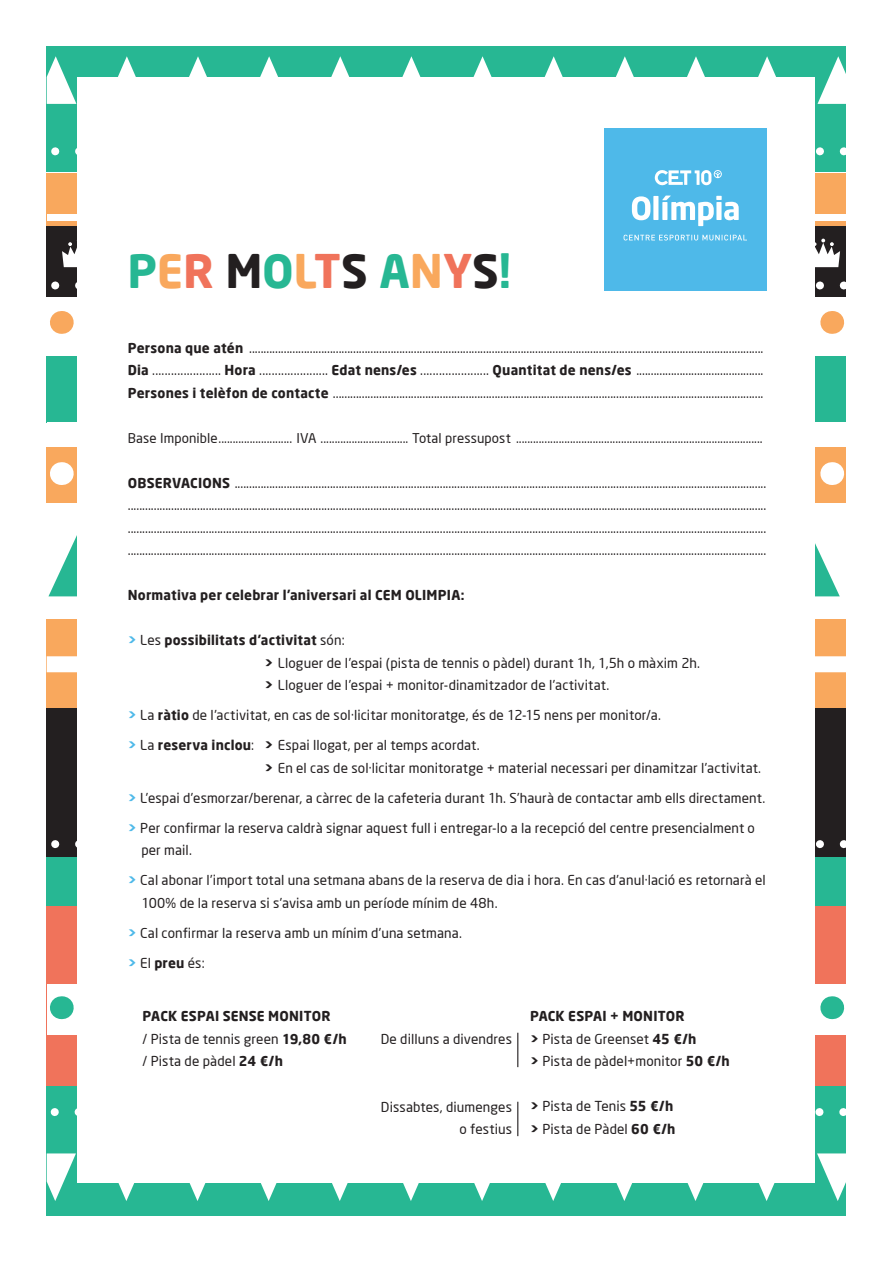
<style>
.page{position:relative;width:893px;height:1263px;background:#fff}
.page>*{position:absolute;margin:0;border:0;box-sizing:border-box;transform-origin:0 0}
.t1{font:700 45.45px "Neo Sans";letter-spacing:-.005em;color:#27b793}
.t2{font:13.5px/22.5px "Neo Sans";letter-spacing:.01em;color:#231f20}
.t3{font:700 13.5px "Neo Sans";letter-spacing:.015em;color:#231f20}
.t4{font:13.2px "Neo Sans";letter-spacing:.01em;color:#231f20}
.s1{color:#f9a85d}
.s2{color:#f0735b}
.s3{color:#231f20}
.s4{font-weight:700}
.s5{font-weight:900;color:#4eb9e9}
.s6{font-weight:400}
.s7{font-weight:900}
</style>
<div class="page">
<div style="left:47px;top:47px;width:799px;height:125px;background:#27b793"></div>
<svg style="left:55px;top:147px;width:791px;height:8px"></svg>
<svg style="left:47px;top:56px;width:29px;height:48px"></svg>
<svg style="left:118px;top:56px;width:18px;height:21px"></svg>
<svg style="left:189px;top:56px;width:18px;height:21px"></svg>
<svg style="left:260px;top:56px;width:18px;height:21px"></svg>
<svg style="left:331px;top:56px;width:19px;height:21px"></svg>
<svg style="left:402px;top:56px;width:19px;height:21px"></svg>
<svg style="left:473px;top:56px;width:19px;height:21px"></svg>
<svg style="left:544px;top:56px;width:19px;height:21px"></svg>
<svg style="left:616px;top:56px;width:18px;height:21px"></svg>
<svg style="left:687px;top:56px;width:18px;height:21px"></svg>
<svg style="left:758px;top:56px;width:18px;height:21px"></svg>
<svg style="left:817px;top:56px;width:29px;height:48px"></svg>
<div style="left:47px;top:173px;width:799px;height:56px;background:#f9a85d"></div>
<div style="left:47px;top:214px;width:799px;height:7px;background:#fff"></div>
<div style="left:47px;top:226px;width:799px;height:78px;background:#231f20"></div>
<svg style="left:55px;top:281px;width:791px;height:8px"></svg>
<svg style="left:62px;top:239px;width:16px;height:28px"></svg>
<svg style="left:815px;top:239px;width:25px;height:28px"></svg>
<svg style="left:47px;top:297px;width:799px;height:37px"></svg>
<svg style="left:61px;top:311px;width:1px;height:23px"></svg>
<svg style="left:832px;top:311px;width:1px;height:23px"></svg>
<div style="left:47px;top:356px;width:799px;height:67px;background:#27b793"></div>
<svg style="left:47px;top:447px;width:799px;height:56px;fill:#f9a85d"></svg>
<svg style="left:61px;top:462px;width:1px;height:23px"></svg>
<svg style="left:832px;top:462px;width:1px;height:23px"></svg>
<svg style="left:48px;top:535px;width:29px;height:61px"></svg>
<svg style="left:815px;top:543px;width:25px;height:53px"></svg>
<div style="left:47px;top:619px;width:799px;height:89px;background:#f9a85d"></div>
<div style="left:47px;top:656px;width:799px;height:16px;background:#fff"></div>
<div style="left:47px;top:708px;width:799px;height:149px;background:#231f20"></div>
<svg style="left:55px;top:840px;width:791px;height:8px"></svg>
<div style="left:47px;top:857px;width:799px;height:56px;background:#27b793"></div>
<div style="left:47px;top:906px;width:799px;height:180px;background:#f0735b"></div>
<svg style="left:47px;top:984px;width:799px;height:50px;background:#c5ebe2"></svg>
<svg style="left:61px;top:996px;width:1px;height:23px"></svg>
<svg style="left:832px;top:996px;width:1px;height:23px"></svg>
<div style="left:47px;top:1086px;width:799px;height:130px;background:#27b793"></div>
<svg style="left:55px;top:1108px;width:791px;height:8px"></svg>
<svg style="left:47px;top:1153px;width:29px;height:48px"></svg>
<svg style="left:118px;top:1183px;width:17px;height:18px"></svg>
<svg style="left:189px;top:1183px;width:17px;height:18px"></svg>
<svg style="left:260px;top:1183px;width:17px;height:18px"></svg>
<svg style="left:332px;top:1183px;width:16px;height:18px"></svg>
<svg style="left:403px;top:1183px;width:16px;height:18px"></svg>
<svg style="left:474px;top:1183px;width:16px;height:18px"></svg>
<svg style="left:545px;top:1183px;width:16px;height:18px"></svg>
<svg style="left:616px;top:1183px;width:17px;height:18px"></svg>
<svg style="left:687px;top:1183px;width:17px;height:18px"></svg>
<svg style="left:758px;top:1183px;width:17px;height:18px"></svg>
<svg style="left:817px;top:1153px;width:29px;height:48px"></svg>
<div style="left:78px;top:77px;width:737px;height:1106px;background:#fff"></div>
<div style="left:604px;top:128px;width:163px;height:163px;background:#4eb9e9"></div>
<svg style="left:624px;top:235px;width:123px;height:5px"></svg>
<svg style="left:654px;top:170px;width:68px;height:16px"></svg>
<svg style="left:632px;top:196px;width:107px;height:30px"></svg>
<hr style="left:517px;top:1033px;width:1px;height:34px;background:#231f20">
<hr style="left:517px;top:1102px;width:1px;height:34px;background:#231f20">
<p class="t1" style="left:128px;top:242px;width:385px">P<span class="s1">E</span><span class="s2">R</span> <span class="s3">M</span>O<span class="s1">L</span><span class="s2">T</span><span class="s3">S</span> A<span class="s1">N</span><span class="s2">Y</span><span class="s3">S</span>!</p>
<p class="t2" style="left:128px;top:336px;width:637px"><span class="s4">Persona que atén</span> ..................................................................................................................................................................................</p>
<p class="t2" style="left:128px;top:359px;width:637px"><span class="s4">Dia</span> ...................... <span class="s4">Hora</span> ...................... <span class="s4">Edat nens/es</span> ...................... <span class="s4">Quantitat de nens/es</span> ............................................</p>
<p class="t2" style="left:128px;top:381px;width:637px"><span class="s4">Persones i telèfon de contacte</span> .....................................................................................................................................................</p>
<p class="t4" style="left:128px;top:430px;width:636px">Base Imponible.......................... IVA ............................... Total pressupost .......................................................................................</p>
<p class="t2" style="left:128px;top:471px;width:640px;text-align:justify"><span class="s4">OBSERVACIONS</span> ........................................................................................................................................................................................ ............................................................................................................................................................................................................................. ............................................................................................................................................................................................................................. .............................................................................................................................................................................................................................</p>
<p class="t3" style="left:128px;top:587px;width:338px">Normativa per celebrar l’aniversari al CEM OLIMPIA:</p>
<p class="t3" style="left:128px;top:632px;width:218px"><span class="s5">&gt;</span> <span class="s6">Les</span> possibilitats d’activitat <span class="s6">són:</span></p>
<p class="t2" style="left:264px;top:651px;width:437px"><span class="s7">&gt;</span> Lloguer de l’espai (pista de tennis o pàdel) durant 1h, 1,5h o màxim 2h.</p>
<p class="t2" style="left:264px;top:674px;width:346px"><span class="s7">&gt;</span> Lloguer de l’espai + monitor-dinamitzador de l’activitat.</p>
<p class="t2" style="left:128px;top:704px;width:535px"><span class="s5">&gt;</span> La <span class="s4">ràtio</span> de l’activitat, en cas de sol·licitar monitoratge, és de 12-15 nens per monitor/a.</p>
<p class="t2" style="left:128px;top:734px;width:353px"><span class="s5">&gt;</span> La <span class="s4">reserva inclou</span>: <span class="s7">&gt;</span> Espai llogat, per al temps acordat.</p>
<p class="t2" style="left:264px;top:756px;width:498px"><span class="s7">&gt;</span> En el cas de sol·licitar monitoratge + material necessari per dinamitzar l’activitat.</p>
<p class="t2" style="left:128px;top:786px;width:639px"><span class="s5">&gt;</span> L’espai d’esmorzar/berenar, a càrrec de la cafeteria durant 1h. S’haurà de contactar amb ells directament.</p>
<p class="t2" style="left:141px;top:816px;width:615px;text-indent:-14px"><span class="s5">&gt;</span> Per confirmar la reserva caldrà signar aquest full i entregar-lo a la recepció del centre presencialment o per mail.</p>
<p class="t2" style="left:141px;top:869px;width:626px;text-indent:-14px"><span class="s5">&gt;</span> Cal abonar l’import total una setmana abans de la reserva de dia i hora. En cas d’anul·lació es retornarà el<br>100% de la reserva si s’avisa amb un període mínim de 48h.</p>
<p class="t2" style="left:128px;top:921px;width:336px"><span class="s5">&gt;</span> Cal confirmar la reserva amb un mínim d’una setmana.</p>
<p class="t2" style="left:128px;top:951px;width:78px"><span class="s5">&gt;</span> El <span class="s4">preu</span> és:</p>
<p class="t3" style="left:143px;top:1008px;width:189px">PACK ESPAI SENSE MONITOR</p>
<p class="t2" style="left:143px;top:1027px;width:206px">/ Pista de tennis green <span class="s4">19,80 €/h</span></p>
<p class="t2" style="left:143px;top:1050px;width:142px">/ Pista de pàdel <span class="s4">24 €/h</span></p>
<p class="t2" style="left:381px;top:1027px;width:133px">De dilluns a divendres</p>
<p class="t2" style="left:381px;top:1095px;width:133px">Dissabtes, diumenges</p>
<p class="t2" style="left:459px;top:1118px;width:54px">o festius</p>
<p class="t3" style="left:530px;top:1008px;width:156px">PACK ESPAI + MONITOR</p>
<p class="t2" style="left:530px;top:1027px;width:168px"><span class="s7">&gt;</span> Pista de Greenset <span class="s4">45 €/h</span></p>
<p class="t2" style="left:530px;top:1050px;width:201px"><span class="s7">&gt;</span> Pista de pàdel+monitor <span class="s4">50 €/h</span></p>
<p class="t2" style="left:530px;top:1095px;width:145px"><span class="s7">&gt;</span> Pista de Tenis <span class="s4">55 €/h</span></p>
<p class="t2" style="left:530px;top:1117px;width:147px"><span class="s7">&gt;</span> Pista de Pàdel <span class="s4">60 €/h</span></p>
</div>
